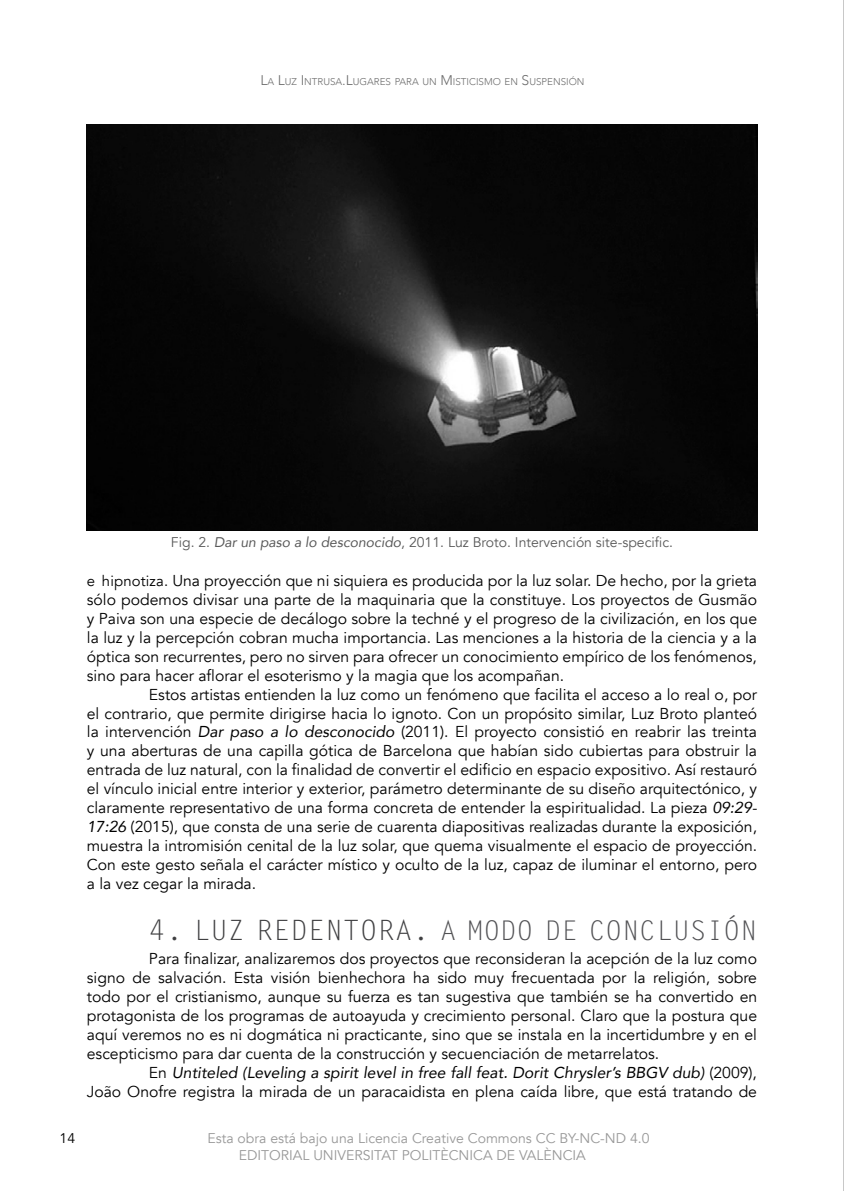
<style>
.page{position:relative;width:844px;height:1191px;background:#fff}
.page>*{position:absolute;margin:0;border:0;box-sizing:border-box;transform-origin:0 0}
.t1{font:27.12px "Letter Gothic Std";letter-spacing:.01em;color:#515154}
.t2{font:15.75px/18.9px "Avenir";color:#000;text-align:justify}
.t3{font:14px/16.8px "Avenir";color:#989898}
.t4{font:14px "Avenir";color:#595959}
.t5{font:14px "Avenir";color:#000}
.t6{font:300 9.8px "Avenir";color:#6c6c6c}
.s1{font-size:14px}
.s2{font-style:italic}
.s3{font-size:14.88px}
.s4{font-size:28px;color:#404042}
</style>
<div class="page">
<hr style="left:843px;top:0;width:1px;height:1191px;background:#595959">
<img style="left:87px;top:124px;width:669px;height:406px">
<p class="t6" style="left:260px;top:76px;width:325px"><span class="s1">L</span>A <span class="s1">L</span>UZ <span class="s1">I</span> NTRUSA<span class="s1">.L</span>UGARES PARA UN <span class="s1">M</span> ISTICISMO EN <span class="s1">S</span>USPENSIÓN</p>
<p class="t4" style="left:171px;top:534px;width:503px">Fig. 2. <span class="s2">Dar un paso a lo desconocido</span>, 2011. Luz Broto. Intervención site-specific.</p>
<p class="t2" style="left:87px;top:571px;width:671px"><span class="s3">e hipnotiza.</span> Una proyección que ni siquiera es producida por la luz solar. De hecho, por la grieta sólo podemos divisar una parte de la maquinaria que la constituye. Los proyectos de Gusmão y Paiva son una especie de decálogo sobre la techné y el progreso de la civilización, en los que la luz y la percepción cobran mucha importancia. Las menciones a la historia de la ciencia y a la óptica son recurrentes, pero no sirven para ofrecer un conocimiento empírico de los fenómenos, sino para hacer aflorar el esoterismo y la magia que los acompañan.</p>
<p class="t2" style="left:87px;top:685px;width:671px;text-indent:62px">Estos artistas entienden la luz como un fenómeno que facilita el acceso a lo real o, por el contrario, que permite dirigirse hacia lo ignoto. Con un propósito similar, Luz Broto planteó la intervención <span class="s2">Dar paso a lo desconocido</span> (2011). El proyecto consistió en reabrir las treinta y una aberturas de una capilla gótica de Barcelona que habían sido cubiertas para obstruir la entrada de luz natural, con la finalidad de convertir el edificio en espacio expositivo. Así restauró el vínculo inicial entre interior y exterior, parámetro determinante de su diseño arquitectónico, y claramente representativo de una forma concreta de entender la espiritualidad. La pieza <span class="s2">09:29- 17:26</span> (2015), que consta de una serie de cuarenta diapositivas realizadas durante la exposición, muestra la intromisión cenital de la luz solar, que quema visualmente el espacio de proyección.<br>Con este gesto señala el carácter místico y oculto de la luz, capaz de iluminar el entorno, pero a la vez cegar la mirada.</p>
<h1 class="t1" style="left:149px;top:914px;width:609px"><span class="s4">4. LUZ REDENTORA.</span> A MODO DE CONCLUSIÓN</h1>
<p class="t2" style="left:87px;top:949px;width:671px;text-indent:62px">Para finalizar, analizaremos dos proyectos que reconsideran la acepción de la luz como signo de salvación. Esta visión bienhechora ha sido muy frecuentada por la religión, sobre todo por el cristianismo, aunque su fuerza es tan sugestiva que también se ha convertido en protagonista de los programas de autoayuda y crecimiento personal. Claro que la postura que aquí veremos no es ni dogmática ni practicante, sino que se instala en la incertidumbre y en el escepticismo para dar cuenta de la construcción y secuenciación de metarrelatos.</p>
<p class="t2" style="left:87px;top:1063px;width:671px;text-align:right">En <span class="s2">Untiteled (Leveling a spirit level in free fall feat. Dorit Chrysler’s BBGV dub)</span> (2009),<br>João Onofre registra la mirada de un paracaidista en plena caída libre, que está tratando de</p>
<p class="t5" style="left:60px;top:1129px;width:17px">14</p>
<p class="t3" style="left:239px;top:1130px;width:412px;text-indent:-31px">Esta obra está bajo una Licencia Creative Commons CC BY-NC-ND 4.0<br>EDITORIAL UNIVERSITAT POLITÈCNICA DE VALÈNCIA</p>
</div>
